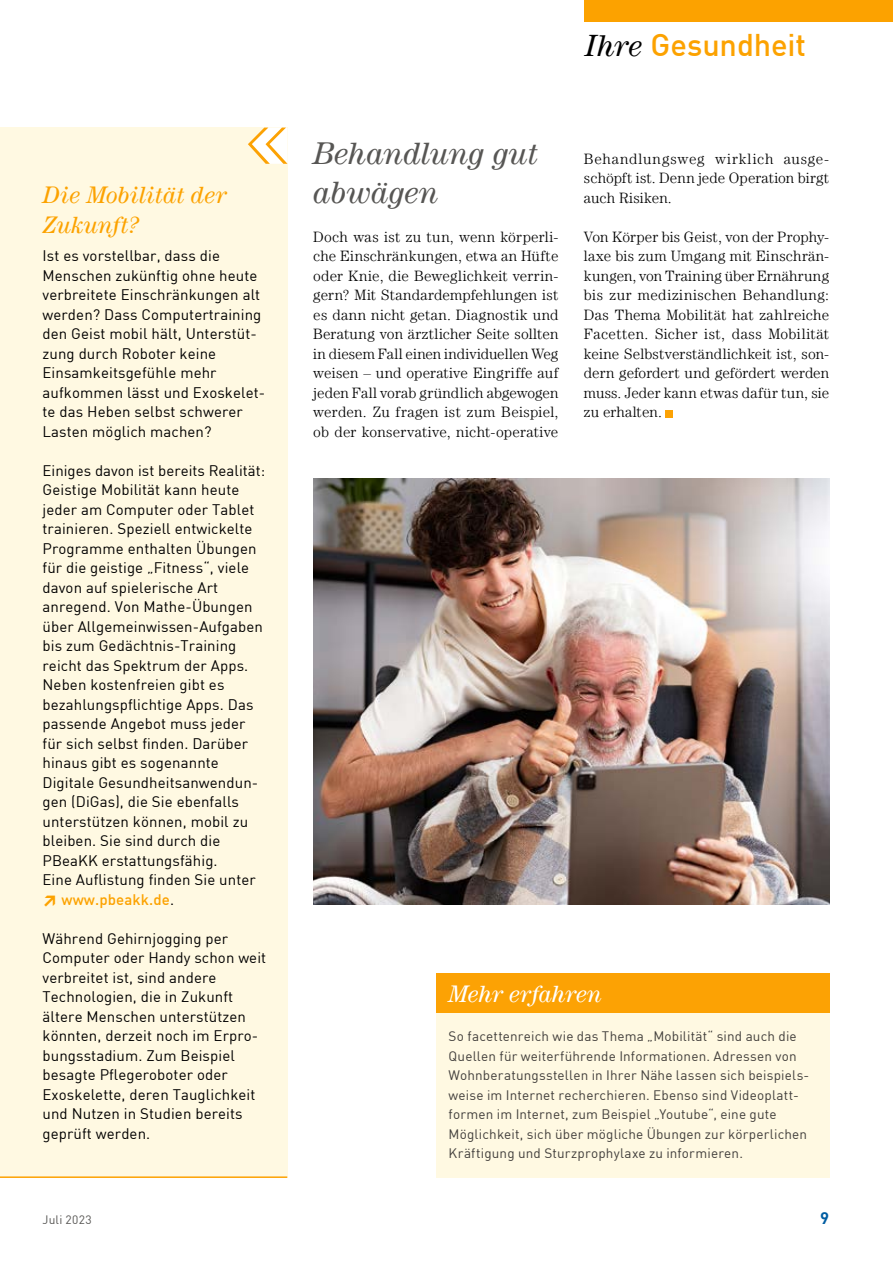
<style>
.page{position:relative;width:893px;height:1263px;background:#fff}
.page>*{position:absolute;margin:0;border:0;box-sizing:border-box;transform-origin:0 0}
.Inhalt_H3-_Überschrift_2_Ebene_21pt{font:italic 31.5px/39px "Century LT";letter-spacing:.005em;color:#575654}
.t1{font:500 30.75px "DIN";letter-spacing:-.005em;color:#fca200}
.Inhalt_H3-_Info-Ueberschrift_16pt{font:italic 24px/30px "Century LT";color:#fca200}
.Inhalt_H3-_Info-Ueberschrift_16pt-2{font:italic 24px "Century LT";letter-spacing:.005em;color:#fff}
.t2{font:700 16.5px "DIN";color:#005da2}
.Inhalt_p-_Info-Fließtext_10_pt{font:15px/19.5px "DIN";letter-spacing:.005em;color:#000}
.Inhalt_p-Fließtext_10pt{font:300 15px/19.5px "Century LT";letter-spacing:.01em;color:#000;text-align:justify}
.Inhalt_p-_Info-klein_Fließtext_9_pt{font:13.5px/19.5px "DIN";letter-spacing:.015em;color:#413e3b}
.t3{font:12px "DIN";letter-spacing:.025em;color:#575654}
.s1{font-weight:900;color:#fca200}
.s2{font-weight:500;color:#fca200}
.s3{font-family:"Century LT";font-weight:400;font-style:italic;color:#000}
</style>
<div class="page">
<div style="left:666px;top:410px;width:7px;height:7px;background:#fca204"></div>
<div style="left:436px;top:974px;width:393px;height:204px;background:#fff9e2"></div>
<div style="left:436px;top:974px;width:393px;height:39px;background:#fca204"></div>
<img style="left:313px;top:479px;width:516px;height:426px">
<div style="left:0;top:128px;width:288px;height:1050px;background:#fff9e2"></div>
<svg style="left:248px;top:128px;width:40px;height:36px"></svg>
<hr style="left:0;top:1176px;width:287px;height:2px;background:#fca204">
<div style="left:585px;top:0;width:308px;height:21px;background:#fca200"></div>
<h3 class="Inhalt_H3-_Info-Ueberschrift_16pt" style="left:43px;top:179px;width:185px">Die Mobilität der<br>Zukunft?</h3>
<p class="Inhalt_p-_Info-Fließtext_10_pt" style="left:43px;top:247px;width:224px">Ist es vorstellbar, dass die<br>Menschen zukünftig ohne heute verbreitete Einschränkungen alt werden? Dass Computertraining den Geist mobil hält, Unterstüt&shy;zung durch Roboter keine<br>Einsamkeitsgefühle mehr aufkommen lässt und Exoskelet&shy;te das Heben selbst schwerer<br>Lasten möglich machen?</p>
<p class="Inhalt_p-_Info-Fließtext_10_pt" style="left:43px;top:462px;width:224px">Einiges davon ist bereits Realität:<br>Geistige Mobilität kann heute jeder am Computer oder Tablet trainieren. Speziell entwickelte<br>Programme enthalten Übungen für die geistige „Fitness“, viele davon auf spielerische Art anregend. Von Mathe-Übungen über Allgemeinwissen-Aufgaben bis zum Gedächtnis-Training reicht das Spektrum der Apps.<br>Neben kostenfreien gibt es bezahlungspflichtige Apps. Das passende Angebot muss jeder für sich selbst finden. Darüber hinaus gibt es sogenannte<br>Digitale Gesundheitsanwendun&shy;gen (DiGas), die Sie ebenfalls unterstützen können, mobil zu bleiben. Sie sind durch die<br>PBeaKK erstattungsfähig.<br>Eine Auflistung finden Sie unter <span class="s1">≥</span> <span class="s2">www.pbeakk.de</span>.</p>
<p class="Inhalt_p-_Info-Fließtext_10_pt" style="left:43px;top:930px;width:225px">Während Gehirnjogging per<br>Computer oder Handy schon weit verbreitet ist, sind andere<br>Technologien, die in Zukunft ältere Menschen unterstützen könnten, derzeit noch im Erpro&shy;bungsstadium. Zum Beispiel besagte Pflegeroboter oder<br>Exoskelette, deren Tauglichkeit und Nutzen in Studien bereits geprüft werden.</p>
<h2 class="t1" style="left:585px;top:31px;width:223px"><span class="s3">Ihre</span> Gesundheit</h2>
<h3 class="Inhalt_H3-_Überschrift_2_Ebene_21pt" style="left:313px;top:133px;width:226px">Behandlung gut abwägen</h3>
<p class="Inhalt_p-Fließtext_10pt" style="left:313px;top:227px;width:247px">Doch was ist zu tun, wenn körperli&shy;che Einschränkungen, etwa an Hüfte oder Knie, die Beweglichkeit verrin&shy;gern? Mit Standardempfehlungen ist es dann nicht getan. Diagnostik und Beratung von ärztlicher Seite sollten in diesem Fall einen individuellen Weg weisen – und operative Eingriffe auf jeden Fall vorab gründlich abgewogen werden. Zu fragen ist zum Beispiel, ob der konservative, nicht-operative</p>
<p class="Inhalt_p-Fließtext_10pt" style="left:584px;top:149px;width:247px">Behandlungsweg wirklich ausge&shy;schöpft ist. Denn jede Operation birgt auch Risiken.</p>
<p class="Inhalt_p-Fließtext_10pt" style="left:584px;top:227px;width:247px">Von Körper bis Geist, von der Prophy&shy;laxe bis zum Umgang mit Einschrän&shy;kungen, von Training über Ernährung bis zur medizinischen Behandlung:<br>Das Thema Mobilität hat zahlreiche Facetten. Sicher ist, dass Mobilität keine Selbstverständlichkeit ist, son&shy;dern gefordert und gefördert werden muss. Jeder kann etwas dafür tun, sie zu erhalten.</p>
<h3 class="Inhalt_H3-_Info-Ueberschrift_16pt-2" style="left:449px;top:980px;width:155px">Mehr erfahren</h3>
<p class="Inhalt_p-_Info-klein_Fließtext_9_pt" style="left:449px;top:1028px;width:362px">So facettenreich wie das Thema „Mobilität“ sind auch die Quellen für weiterführende Informationen. Adressen von Wohnberatungsstellen in Ihrer Nähe lassen sich beispiels&shy;weise im Internet recherchieren. Ebenso sind Videoplatt&shy;formen im Internet, zum Beispiel „Youtube“, eine gute Möglichkeit, sich über mögliche Übungen zur körperlichen Kräftigung und Sturzprophylaxe zu informieren.</p>
<p class="t3" style="left:43px;top:1215px;width:51px">Juli 2023</p>
<p class="t2" style="left:820px;top:1210px;width:10px">9</p>
</div>
